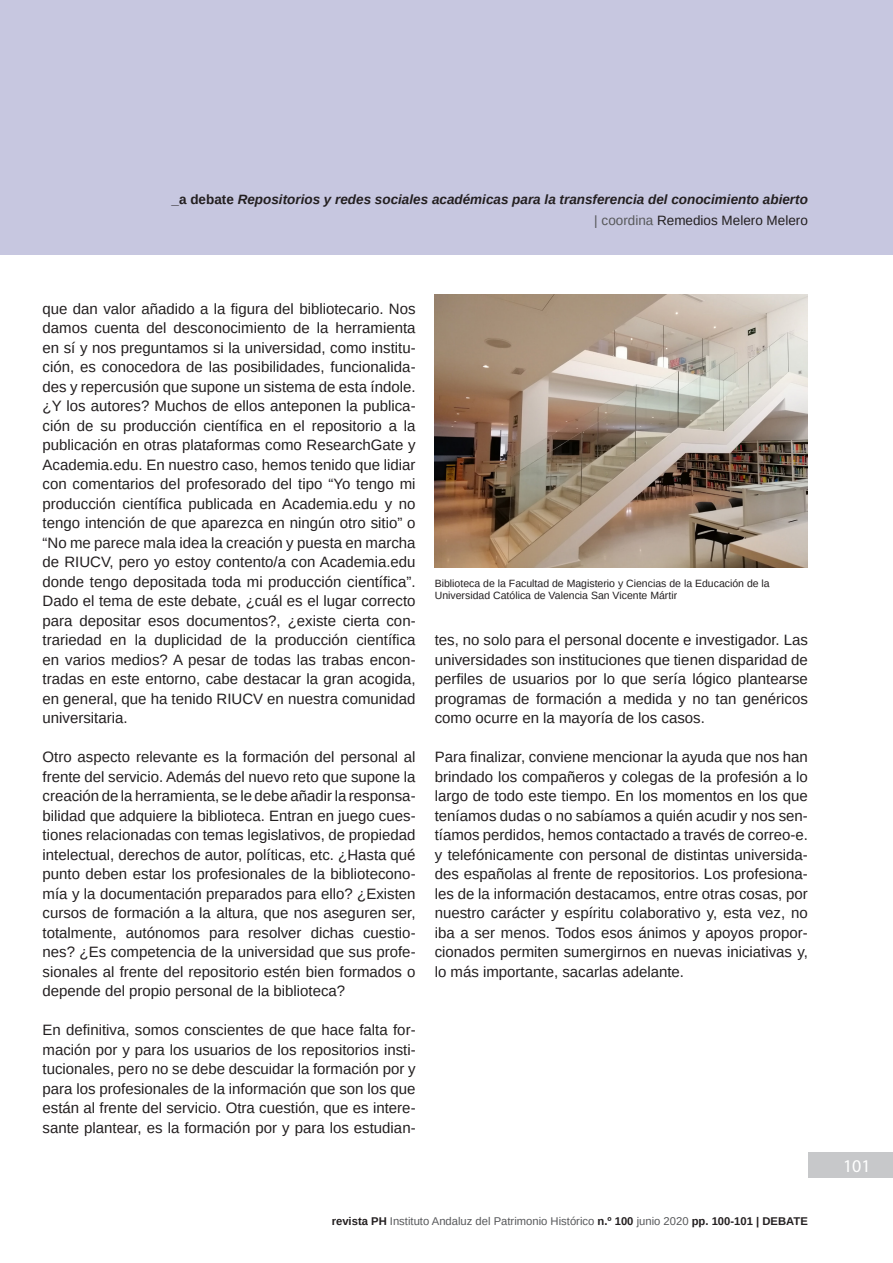
<style>
.page{position:relative;width:893px;height:1263px;background:#fff}
.page>*{position:absolute;margin:0;border:0;box-sizing:border-box;transform-origin:0 0}
.t1{font:18px "Myriad Pro";color:#fff}
.t2{font:15px/19.5px "Arimo";color:#231f20;text-align:justify}
.t3{font:italic 700 13.5px/21px "Arimo";color:#231f20;text-align:right}
.t4{font:11.25px "Arimo";color:#57585a}
.Pie_de_Foto{font:10.5px/12.6px "Arimo";color:#231f20}
.s1{font-style:normal}
.s2{font-weight:400;font-style:normal;color:#57585a}
.s3{font-weight:400;font-style:normal}
.s4{font-weight:700;color:#231f20}
</style>
<div class="page">
<div style="left:0;top:0;width:893px;height:255px;background:#c7c7e0"></div>
<div style="left:808px;top:1152px;width:85px;height:26px;background:#c7c8ca"></div>
<img style="left:435px;top:294px;width:373px;height:273px">
<p class="t3" style="left:172px;top:189px;width:638px"><span class="s1">_a debate</span> Repositorios y redes sociales académicas para la transferencia del conocimiento abierto <span class="s2">| coordina</span> <span class="s3">Remedios Melero Melero</span></p>
<p class="t2" style="left:43px;top:299px;width:375px">que dan valor añadido a la figura del bibliotecario. Nos damos cuenta del desconocimiento de la herramienta en sí y nos preguntamos si la universidad, como institu&shy;ción, es conocedora de las posibilidades, funcionalida&shy;des y repercusión que supone un sistema de esta índole. ¿Y los autores? Muchos de ellos anteponen la publica&shy;ción de su producción científica en el repositorio a la publicación en otras plataformas como ResearchGate y Academia.edu. En nuestro caso, hemos tenido que lidiar con comentarios del profesorado del tipo “Yo tengo mi producción científica publicada en Academia.edu y no tengo intención de que aparezca en ningún otro sitio” o “No me parece mala idea la creación y puesta en marcha de RIUCV, pero yo estoy contento/a con Academia.edu donde tengo depositada toda mi producción científica”.<br>Dado el tema de este debate, ¿cuál es el lugar correcto para depositar esos documentos?, ¿existe cierta con&shy;trariedad en la duplicidad de la producción científica en varios medios? A pesar de todas las trabas encon&shy;tradas en este entorno, cabe destacar la gran acogida, en general, que ha tenido RIUCV en nuestra comunidad universitaria.</p>
<p class="t2" style="left:43px;top:747px;width:375px">Otro aspecto relevante es la formación del personal al frente del servicio. Además del nuevo reto que supone la creación de la herramienta, se le debe añadir la responsa&shy;bilidad que adquiere la biblioteca. Entran en juego cues&shy;tiones relacionadas con temas legislativos, de propiedad intelectual, derechos de autor, políticas, etc. ¿Hasta qué punto deben estar los profesionales de la bibliotecono&shy;mía y la documentación preparados para ello? ¿Existen cursos de formación a la altura, que nos aseguren ser, totalmente, autónomos para resolver dichas cuestio&shy;nes? ¿Es competencia de la universidad que sus profe&shy;sionales al frente del repositorio estén bien formados o depende del propio personal de la biblioteca?</p>
<p class="t2" style="left:43px;top:1020px;width:375px">En definitiva, somos conscientes de que hace falta for&shy;mación por y para los usuarios de los repositorios insti&shy;tucionales, pero no se debe descuidar la formación por y para los profesionales de la información que son los que están al frente del servicio. Otra cuestión, que es intere&shy;sante plantear, es la formación por y para los estudian-</p>
<p class="Pie_de_Foto" style="left:435px;top:577px;width:336px">Biblioteca de la Facultad de Magisterio y Ciencias de la Educación de la<br>Universidad Católica de Valencia San Vicente Mártir</p>
<p class="t2" style="left:435px;top:630px;width:375px">tes, no solo para el personal docente e investigador. Las universidades son instituciones que tienen disparidad de perfiles de usuarios por lo que sería lógico plantearse programas de formación a medida y no tan genéricos como ocurre en la mayoría de los casos.</p>
<p class="t2" style="left:435px;top:747px;width:375px">Para finalizar, conviene mencionar la ayuda que nos han brindado los compañeros y colegas de la profesión a lo largo de todo este tiempo. En los momentos en los que teníamos dudas o no sabíamos a quién acudir y nos sen&shy;tíamos perdidos, hemos contactado a través de correo-e. y telefónicamente con personal de distintas universida&shy;des españolas al frente de repositorios. Los profesiona&shy;les de la información destacamos, entre otras cosas, por nuestro carácter y espíritu colaborativo y, esta vez, no iba a ser menos. Todos esos ánimos y apoyos propor&shy;cionados permiten sumergirnos en nuevas iniciativas y, lo más importante, sacarlas adelante.</p>
<p class="t4" style="left:332px;top:1213px;width:478px"><span class="s4">revista PH</span> Instituto Andaluz del Patrimonio Histórico <span class="s4">n.º 100</span> junio 2020 <span class="s4">pp. 100-101 | DEBATE</span></p>
<p class="t1" style="left:843px;top:1155px;width:29px">101</p>
</div>
